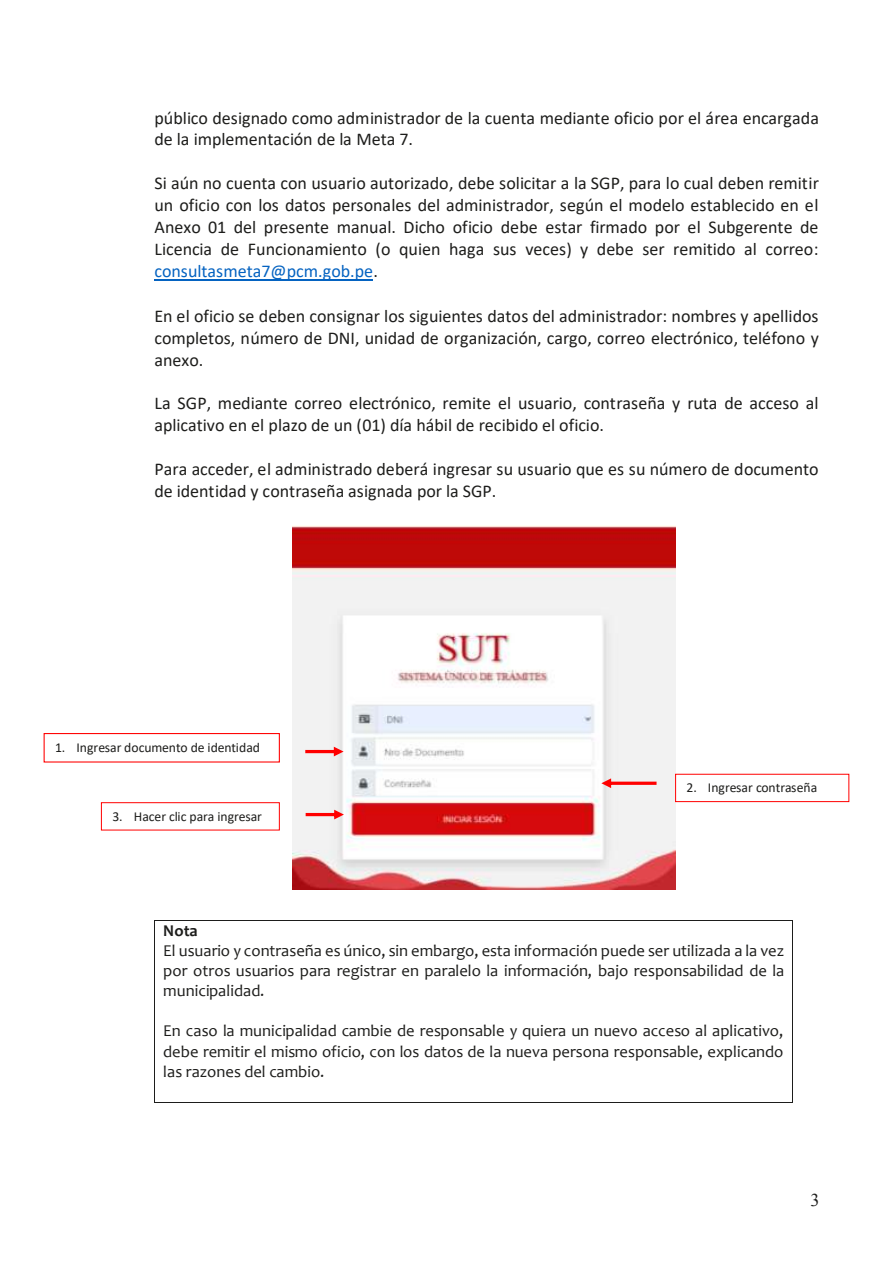
<style>
.page{position:relative;width:893px;height:1263px;background:#fff}
.page>*{position:absolute;margin:0;border:0;box-sizing:border-box;transform-origin:0 0}
.t1{font:18px/21.9px "Calibri";color:#1d1d1b}
.t2{font:18px "Times New Roman";color:#1d1d1b}
.t3{font:16.5px/20px "Candara";color:#1d1d1b;text-align:justify}
.t4{font:700 16.5px "Candara";color:#1d1d1b}
.t5{font:13.65px "Calibri";color:#1d1d1b}
.s1{color:#0563c1}
</style>
<div class="page">
<hr style="left:155px;top:279px;width:218px;height:2px;background:#0563c1">
<hr style="left:155px;top:920px;width:636px;height:1px;background:#1d1d1b">
<hr style="left:155px;top:920px;width:1px;height:182px;background:#1d1d1b">
<hr style="left:155px;top:1102px;width:636px;height:1px;background:#1d1d1b">
<hr style="left:791px;top:920px;width:1px;height:182px;background:#1d1d1b">
<img style="left:293px;top:525px;width:382px;height:364px">
<div style="left:44px;top:733px;width:236px;height:29px;border:1px solid #f00"></div>
<svg style="left:305px;top:747px;width:38px;height:9px"></svg>
<div style="left:675px;top:774px;width:174px;height:28px;border:1px solid #f00"></div>
<svg style="left:601px;top:778px;width:55px;height:10px"></svg>
<svg style="left:305px;top:810px;width:39px;height:9px"></svg>
<div style="left:101px;top:802px;width:178px;height:28px;border:1px solid #f00"></div>
<p class="t1" style="left:155px;top:106px;width:666px">público designado como administrador de la cuenta mediante oficio por el área encargada de la implementación de la Meta 7.</p>
<p class="t1" style="left:155px;top:172px;width:665px;text-align:justify">Si aún no cuenta con usuario autorizado, debe solicitar a la SGP, para lo cual deben remitir un oficio con los datos personales del administrador, según el modelo establecido en el Anexo 01 del presente manual. Dicho oficio debe estar firmado por el Subgerente de Licencia de Funcionamiento (o quien haga sus veces) y debe ser remitido al correo: <span class="s1">consultasmeta7@pcm.gob.pe</span>.</p>
<p class="t1" style="left:155px;top:304px;width:665px;text-align:justify">En el oficio se deben consignar los siguientes datos del administrador: nombres y apellidos completos, número de DNI, unidad de organización, cargo, correo electrónico, teléfono y anexo.</p>
<p class="t1" style="left:155px;top:392px;width:665px">La SGP, mediante correo electrónico, remite el usuario, contraseña y ruta de acceso al aplicativo en el plazo de un (01) día hábil de recibido el oficio.</p>
<p class="t1" style="left:154px;top:458px;width:665px">Para acceder, el administrado deberá ingresar su usuario que es su número de documento de identidad y contraseña asignada por la SGP.</p>
<p class="t5" style="left:55px;top:738px;width:206px">1. Ingresar documento de identidad</p>
<p class="t5" style="left:112px;top:807px;width:151px">3. Hacer clic para ingresar</p>
<p class="t5" style="left:686px;top:778px;width:132px">2. Ingresar contraseña</p>
<p class="t4" style="left:163px;top:920px;width:36px">Nota</p>
<p class="t3" style="left:163px;top:941px;width:622px">El usuario y contraseña es único, sin embargo, esta información puede ser utilizada a la vez por otros usuarios para registrar en paralelo la información, bajo responsabilidad de la municipalidad.</p>
<p class="t3" style="left:163px;top:1021px;width:621px">En caso la municipalidad cambie de responsable y quiera un nuevo acceso al aplicativo, debe remitir el mismo oficio, con los datos de la nueva persona responsable, explicando las razones del cambio.</p>
<p class="t2" style="left:810px;top:1188px;width:10px">3</p>
</div>
